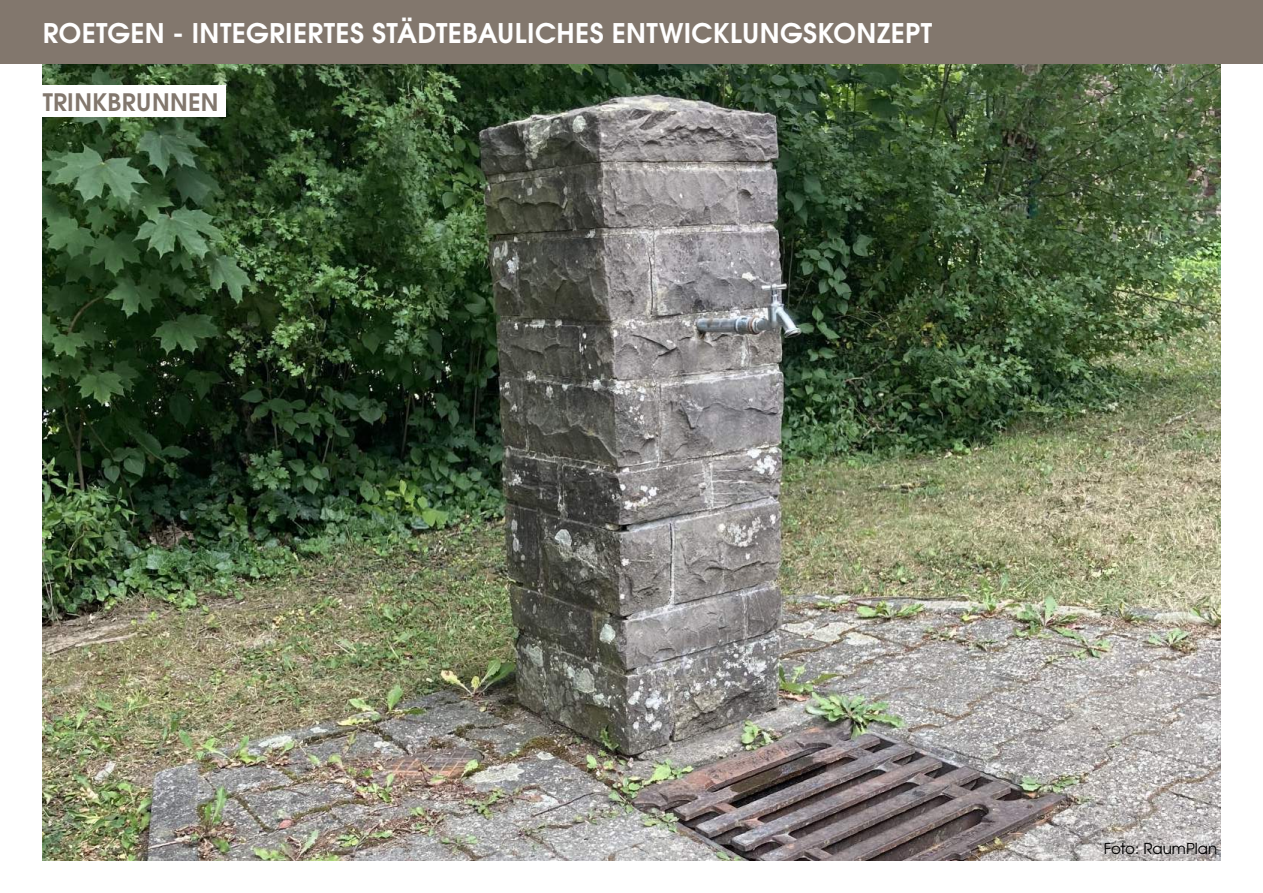
<style>
.page{position:relative;width:1263px;height:893px;background:#fff}
.page>*{position:absolute;margin:0;border:0;box-sizing:border-box;transform-origin:0 0}
.t1{font:700 27px "Te X Gyre Adventor";letter-spacing:.015em;color:#fff}
.t2{font:700 24px "Te X Gyre Adventor";letter-spacing:.015em;color:#82776d}
.t3{font:15px "Te X Gyre Adventor";color:#000}
</style>
<div class="page">
<img style="left:43px;top:64px;width:1177px;height:796px">
<div style="left:0;top:0;width:1263px;height:64px;background:#82776d"></div>
<div style="left:0;top:85px;width:225px;height:32px;background:#fff"></div>
<p class="t1" style="left:43px;top:10px;width:891px">ROETGEN - INTEGRIERTES STÄDTEBAULICHES ENTWICKLUNGSKONZEPT</p>
<p class="t2" style="left:43px;top:81px;width:177px">TRINKBRUNNEN</p>
<p class="t3" style="left:1104px;top:836px;width:115px">Foto: RaumPlan</p>
</div>
